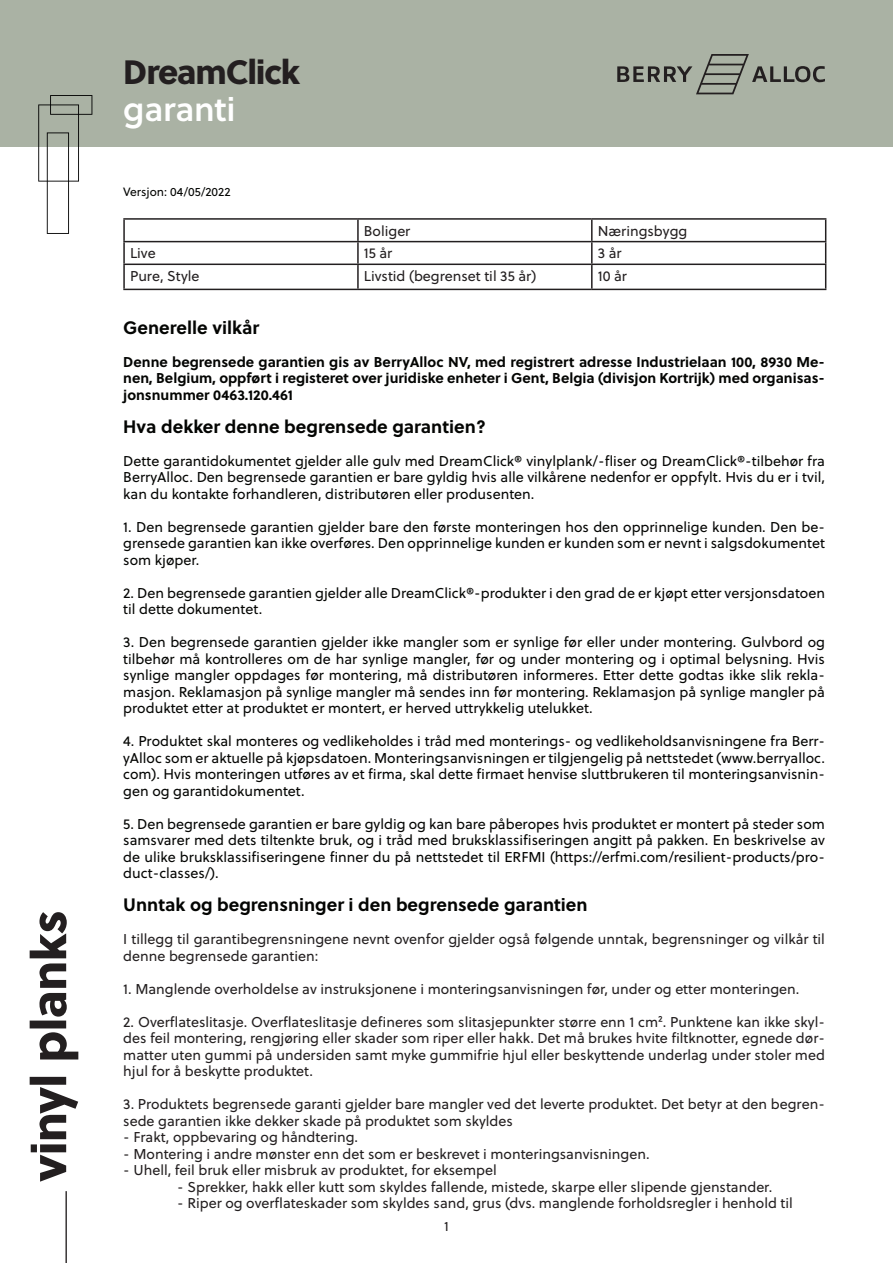
<style>
.page{position:relative;width:893px;height:1263px;background:#fff}
.page>*{position:absolute;margin:0;border:0;box-sizing:border-box;transform-origin:0 0}
.t1{font:33.75px "Soleil Xb";letter-spacing:-.035em;color:#231f20}
.t2{font:33.75px "Soleil Sb";letter-spacing:-.01em;color:#fff}
.t3{font:700 18px "Soleil";color:#040503}
.t4{font:14.25px/16.5px "Soleil";color:#040503;text-align:justify}
.t5{font:14.25px/16.5px "Soleil";color:#231f20}
.t6{font:700 14.25px/16.5px "Soleil";color:#040503;text-align:justify}
.t7{font:13.5px "Soleil";color:#231f20}
.t8{font:12px "Soleil";color:#040503}
</style>
<div class="page">
<div style="left:0;top:0;width:893px;height:147px;background:#aab2a4"></div>
<svg style="left:38px;top:95px;width:54px;height:139px"></svg>
<svg style="left:617px;top:54px;width:208px;height:40px"></svg>
<svg style="left:30px;top:912px;width:48px;height:270px"></svg>
<hr style="left:66px;top:1191px;width:1px;height:72px;background:#231f20">
<hr style="left:123px;top:218px;width:235px;height:2px;background:#231f20">
<hr style="left:123px;top:220px;width:2px;height:21px;background:#231f20">
<hr style="left:358px;top:218px;width:234px;height:2px;background:#231f20">
<hr style="left:357px;top:220px;width:2px;height:21px;background:#231f20">
<hr style="left:592px;top:218px;width:234px;height:2px;background:#231f20">
<hr style="left:591px;top:220px;width:2px;height:21px;background:#231f20">
<hr style="left:123px;top:241px;width:235px;height:1px;background:#231f20">
<hr style="left:123px;top:242px;width:2px;height:22px;background:#231f20">
<hr style="left:358px;top:241px;width:234px;height:1px;background:#231f20">
<hr style="left:357px;top:242px;width:2px;height:22px;background:#231f20">
<hr style="left:592px;top:241px;width:234px;height:1px;background:#231f20">
<hr style="left:591px;top:242px;width:2px;height:22px;background:#231f20">
<hr style="left:123px;top:264px;width:235px;height:1px;background:#231f20">
<hr style="left:123px;top:265px;width:2px;height:24px;background:#231f20">
<hr style="left:358px;top:264px;width:234px;height:1px;background:#231f20">
<hr style="left:357px;top:265px;width:2px;height:24px;background:#231f20">
<hr style="left:592px;top:264px;width:234px;height:1px;background:#231f20">
<hr style="left:591px;top:265px;width:2px;height:24px;background:#231f20">
<svg style="left:825px;top:220px;width:1px;height:69px"></svg>
<hr style="left:123px;top:289px;width:235px;height:1px;background:#231f20">
<hr style="left:358px;top:289px;width:234px;height:1px;background:#231f20">
<hr style="left:592px;top:289px;width:234px;height:1px;background:#231f20">
<h1 class="t1" style="left:123px;top:45px;width:178px">DreamClick</h1>
<p class="t2" style="left:123px;top:83px;width:114px">garanti</p>
<p class="t8" style="left:123px;top:183px;width:109px">Versjon: 04/05/2022</p>
<p class="t5" style="left:364px;top:222px;width:48px">Boliger</p>
<p class="t5" style="left:598px;top:222px;width:91px">Næringsbygg</p>
<p class="t5" style="left:130px;top:245px;width:27px">Live</p>
<p class="t5" style="left:364px;top:245px;width:30px">15 år</p>
<p class="t5" style="left:598px;top:245px;width:25px">3 år</p>
<p class="t5" style="left:130px;top:267px;width:71px">Pure, Style</p>
<p class="t5" style="left:364px;top:267px;width:174px">Livstid (begrenset til 35 år)</p>
<p class="t5" style="left:598px;top:267px;width:31px">10 år</p>
<p class="t3" style="left:123px;top:313px;width:137px">Generelle vilkår</p>
<p class="t6" style="left:123px;top:353px;width:703px">Denne begrensede garantien gis av BerryAlloc NV, med registrert adresse Industrielaan 100, 8930 Me&shy;nen, Belgium, oppført i registeret over juridiske enheter i Gent, Belgia (divisjon Kortrijk) med organisas&shy;jonsnummer 0463.120.461</p>
<p class="t3" style="left:123px;top:412px;width:364px">Hva dekker denne begrensede garantien?</p>
<p class="t4" style="left:123px;top:452px;width:703px">Dette garantidokumentet gjelder alle gulv med DreamClick® vinylplank/-fliser og DreamClick®-tilbehør fra BerryAlloc. Den begrensede garantien er bare gyldig hvis alle vilkårene nedenfor er oppfylt. Hvis du er i tvil, kan du kontakte forhandleren, distributøren eller produsenten.</p>
<p class="t4" style="left:123px;top:518px;width:703px">1. Den begrensede garantien gjelder bare den første monteringen hos den opprinnelige kunden. Den be&shy;grensede garantien kan ikke overføres. Den opprinnelige kunden er kunden som er nevnt i salgsdokumentet som kjøper.</p>
<p class="t4" style="left:123px;top:584px;width:703px">2. Den begrensede garantien gjelder alle DreamClick®-produkter i den grad de er kjøpt etter versjonsdatoen til dette dokumentet.</p>
<p class="t4" style="left:123px;top:633px;width:703px">3. Den begrensede garantien gjelder ikke mangler som er synlige før eller under montering. Gulvbord og tilbehør må kontrolleres om de har synlige mangler, før og under montering og i optimal belysning. Hvis synlige mangler oppdages før montering, må distributøren informeres. Etter dette godtas ikke slik rekla&shy;masjon. Reklamasjon på synlige mangler må sendes inn før montering. Reklamasjon på synlige mangler på produktet etter at produktet er montert, er herved uttrykkelig utelukket.</p>
<p class="t4" style="left:123px;top:732px;width:703px">4. Produktet skal monteres og vedlikeholdes i tråd med monterings- og vedlikeholdsanvisningene fra Berr&shy;yAlloc som er aktuelle på kjøpsdatoen. Monteringsanvisningen er tilgjengelig på nettstedet (www.berryalloc. com). Hvis monteringen utføres av et firma, skal dette firmaet henvise sluttbrukeren til monteringsanvisnin&shy;gen og garantidokumentet.</p>
<p class="t4" style="left:123px;top:815px;width:703px">5. Den begrensede garantien er bare gyldig og kan bare påberopes hvis produktet er montert på steder som samsvarer med dets tiltenkte bruk, og i tråd med bruksklassifiseringen angitt på pakken. En beskrivelse av de ulike bruksklassifiseringene finner du på nettstedet til ERFMI (https://erfmi.com/resilient-products/pro&shy;duct-classes/).</p>
<p class="t3" style="left:123px;top:891px;width:466px">Unntak og begrensninger i den begrensede garantien</p>
<p class="t5" style="left:123px;top:930px;width:703px">I tillegg til garantibegrensningene nevnt ovenfor gjelder også følgende unntak, begrensninger og vilkår til denne begrensede garantien:</p>
<p class="t5" style="left:123px;top:980px;width:677px">1. Manglende overholdelse av instruksjonene i monteringsanvisningen før, under og etter monteringen.</p>
<p class="t5" style="left:123px;top:1013px;width:703px;text-align:justify">2. Overflateslitasje. Overflateslitasje defineres som slitasjepunkter større enn 1 cm². Punktene kan ikke skyl&shy;des feil montering, rengjøring eller skader som riper eller hakk. Det må brukes hvite filtknotter, egnede dør&shy;matter uten gummi på undersiden samt myke gummifrie hjul eller beskyttende underlag under stoler med hjul for å beskytte produktet.</p>
<p class="t5" style="left:123px;top:1095px;width:703px">3. Produktets begrensede garanti gjelder bare mangler ved det leverte produktet. Det betyr at den begren&shy;sede garantien ikke dekker skade på produktet som skyldes</p>
<p class="t5" style="left:123px;top:1128px;width:236px">- Frakt, oppbevaring og håndtering.</p>
<p class="t5" style="left:123px;top:1145px;width:528px">- Montering i andre mønster enn det som er beskrevet i monteringsanvisningen.</p>
<p class="t5" style="left:123px;top:1161px;width:375px">- Uhell, feil bruk eller misbruk av produktet, for eksempel</p>
<p class="t5" style="left:177px;top:1178px;width:596px">- Sprekker, hakk eller kutt som skyldes fallende, mistede, skarpe eller slipende gjenstander.</p>
<p class="t5" style="left:177px;top:1194px;width:617px">- Riper og overflateskader som skyldes sand, grus (dvs. manglende forholdsregler i henhold til</p>
<p class="t7" style="left:444px;top:1216px;width:6px">1</p>
</div>
